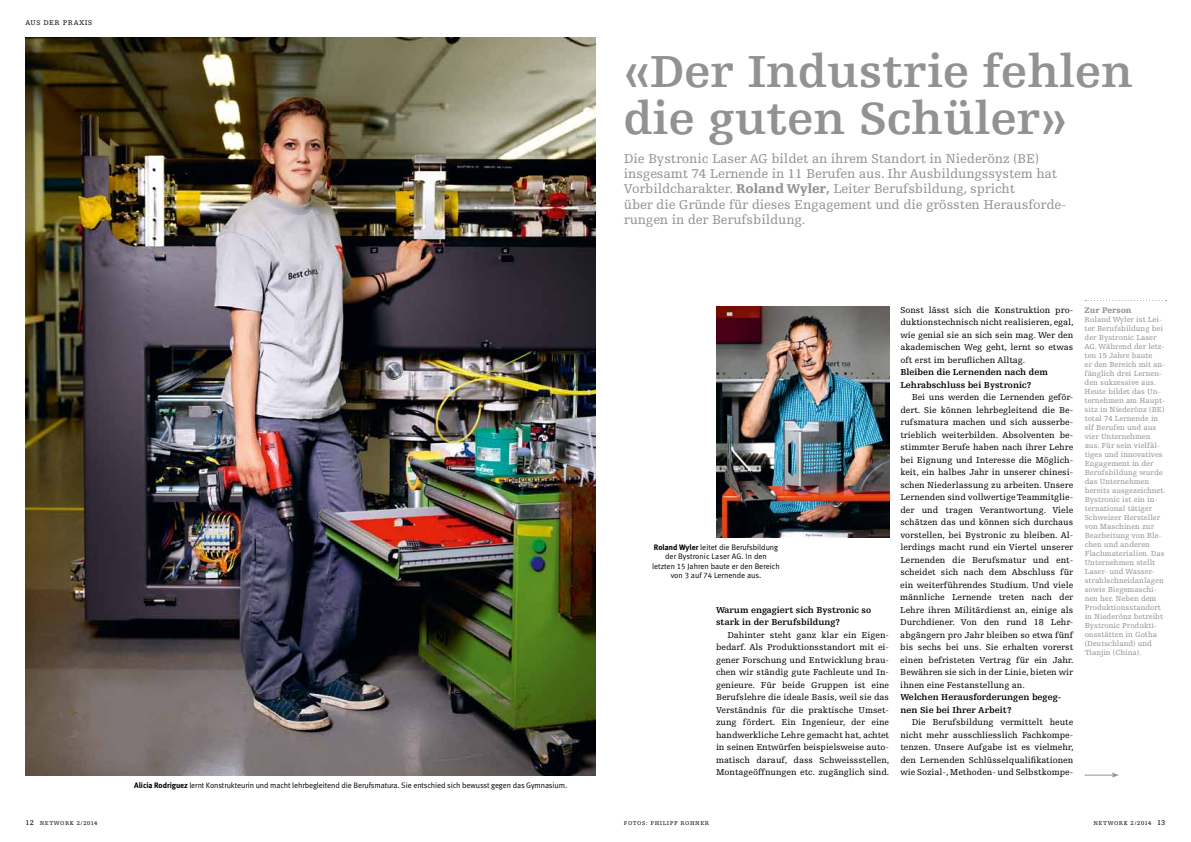
<style>
.page{position:relative;width:1191px;height:842px;background:#fff}
.page>*{position:absolute;margin:0;border:0;box-sizing:border-box;transform-origin:0 0}
.t1{font:700 47.5px/46.2px "Egyptienne F";color:#919291}
.t2{font:13.5px/15.3px "Egyptienne F";letter-spacing:-.01em;color:#919291}
.t3{font:700 9.1px/12.5px "Egyptienne F";color:#000}
.t4{font:9px/12.5px "Egyptienne F";color:#000}
.t5{font:900 8.5px "Egyptienne F";color:#919291}
.t6{font:7.9px/9.4px "Meta Normal LF";letter-spacing:-.01em;color:#000;text-align:center}
.t7{font:7.8px/9px "Egyptienne F";color:#919291}
.t8{font:7.3px "Egyptienne F";letter-spacing:.07em;color:#000}
.t9{font:5.9px "Egyptienne F";letter-spacing:.1em;color:#000}
.s1{font-family:"Meta Bold LF"}
.s2{font-weight:900}
.s3{font-weight:700}
.s4{font-size:7.5px}
</style>
<div class="page">
<img style="left:716px;top:307px;width:173px;height:231px">
<svg style="left:1085px;top:300px;width:81px;height:1px"></svg>
<svg style="left:1084px;top:772px;width:34px;height:6px"></svg>
<img style="left:26px;top:38px;width:569px;height:737px">
<p class="t8" style="left:25px;top:19px;width:6px">Aus</p>
<p class="t8" style="left:43px;top:19px;width:46px">de r Praxis</p>
<p class="t6" style="left:134px;top:780px;width:434px"><span class="s1">Alicia Rodriguez</span> lernt Konstrukteurin und macht lehrbegleitend die Berufsmatura. Sie entschied sich bewusst gegen das Gymnasium.</p>
<h1 class="t1" style="left:624px;top:49px;width:511px">«Der Industrie fehlen die guten Schüler»</h1>
<p class="t2" style="left:624px;top:151px;width:444px">Die Bystronic Laser AG bildet an ihrem Standort in Niederönz (BE) insgesamt 74 Lernende in 11 Berufen aus. Ihr Ausbildungssystem hat Vorbildcharakter. <span class="s2">Roland Wyler</span><span class="s3">,</span> Leiter Berufsbildung, spricht<br>über die Gründe für dieses Engagement und die grössten Herausforde&shy;rungen in der Berufsbildung.</p>
<p class="t6" style="left:652px;top:542px;width:129px"><span class="s1">Roland Wyler</span> leitet die Berufsbildung der Bystronic Laser AG. In den<br>letzten 15 Jahren baute er den Bereich von 3 auf 74 Lernende aus.</p>
<p class="t3" style="left:716px;top:603px;width:157px">Warum engagiert sich Bystronic so stark in der Berufsbildung?</p>
<p class="t4" style="left:716px;top:628px;width:175px;text-indent:11px">Dahinter steht ganz klar ein Eigen&shy;bedarf. Als Produktionsstandort mit ei&shy;gener Forschung und Entwicklung brau&shy;chen wir ständig gute Fachleute und In&shy;genieure. Für beide Gruppen ist eine Berufslehre die ideale Basis, weil sie das Verständnis für die praktische Umset&shy;zung fördert. Ein Ingenieur, der eine handwerkliche Lehre gemacht hat, achtet in seinen Entwürfen beispielsweise auto&shy;matisch darauf, dass Schweissstellen, Montageöffnungen etc. zugänglich sind.</p>
<p class="t4" style="left:900px;top:303px;width:175px">Sonst lässt sich die Konstruktion pro&shy;duktionstechnisch nicht realisieren, egal, wie genial sie an sich sein mag. Wer den akademischen Weg geht, lernt so etwas oft erst im beruflichen Alltag.</p>
<p class="t3" style="left:900px;top:366px;width:149px">Bleiben die Lernenden nach dem<br>Lehrabschluss bei Bystronic?</p>
<p class="t4" style="left:900px;top:391px;width:175px;text-indent:11px">Bei uns werden die Lernenden geför&shy;dert. Sie können lehrbegleitend die Be&shy;rufsmatura machen und sich ausserbe&shy;trieblich weiterbilden. Absolventen be&shy;stimmter Berufe haben nach ihrer Lehre bei Eignung und Interesse die Möglich&shy;keit, ein halbes Jahr in unserer chinesi&shy;schen Niederlassung zu arbeiten. Unsere Lernenden sind vollwertige Teammitglie&shy;der und tragen Verantwortung. Viele schätzen das und können sich durchaus vorstellen, bei Bystronic zu bleiben. Al&shy;lerdings macht rund ein Viertel unserer Lernenden die Berufsmatur und ent&shy;scheidet sich nach dem Abschluss für ein weiterführendes Studium. Und viele männliche Lernende treten nach der Lehre ihren Militärdienst an, einige als Durchdiener. Von den rund 18 Lehr&shy;abgängern pro Jahr bleiben so etwa fünf bis sechs bei uns. Sie erhalten vorerst einen befristeten Vertrag für ein Jahr.<br>Bewähren sie sich in der Linie, bieten wir ihnen eine Festanstellung an.</p>
<p class="t3" style="left:900px;top:691px;width:162px">Welchen Herausforderungen begeg&shy;nen Sie bei Ihrer Arbeit?</p>
<p class="t4" style="left:900px;top:716px;width:175px;text-align:justify;text-indent:11px">Die Berufsbildung vermittelt heute nicht mehr ausschliesslich Fachkompe&shy;tenzen. Unsere Aufgabe ist es vielmehr, den Lernenden Schlüsselqualifikationen wie Sozial-, Methoden- und Selbstkompe-</p>
<p class="t5" style="left:1084px;top:305px;width:48px">Zur Person</p>
<p class="t7" style="left:1084px;top:315px;width:82px">Roland Wyler ist Lei&shy;ter Berufsbildung bei der Bystronic Laser<br>AG. Während der letz&shy;ten 15 Jahre baute<br>er den Bereich mit an&shy;fänglich drei Lernen&shy;den sukzessive aus.<br>Heute bildet das Un&shy;ternehmen am Haupt&shy;sitz in Niederönz (BE) total 74 Lernende in elf Berufen und aus vier Unternehmen aus. Für sein vielfäl&shy;tiges und innovatives<br>Engagement in der<br>Berufsbildung wurde das Unternehmen bereits ausgezeichnet.<br>Bystronic ist ein in&shy;ternational tätiger<br>Schweizer Hersteller von Maschinen zur<br>Bearbeitung von Ble&shy;chen und anderen<br>Flachmaterialien. Das<br>Unternehmen stellt<br>Laser- und Wasser&shy;strahlschneidanlagen sowie Biegemaschi&shy;nen her. Neben dem<br>Produktionsstandort in Niederönz betreibt<br>Bystronic Produkti&shy;onsstätten in Gotha (Deutschland) und<br>Tianjin (China).</p>
<p class="t9" style="left:26px;top:820px;width:73px"><span class="s4">12</span> NETWORK 2/2014</p>
<p class="t9" style="left:1093px;top:820px;width:73px">NETWORK 2/2014 <span class="s4">13</span></p>
<p class="t9" style="left:624px;top:820px;width:10px">Fotos</p>
<p class="t9" style="left:646px;top:820px;width:26px">: Philipp</p>
<p class="t9" style="left:680px;top:820px;width:6px">Roh</p>
<p class="t9" style="left:695px;top:820px;width:15px">ner</p>
</div>
